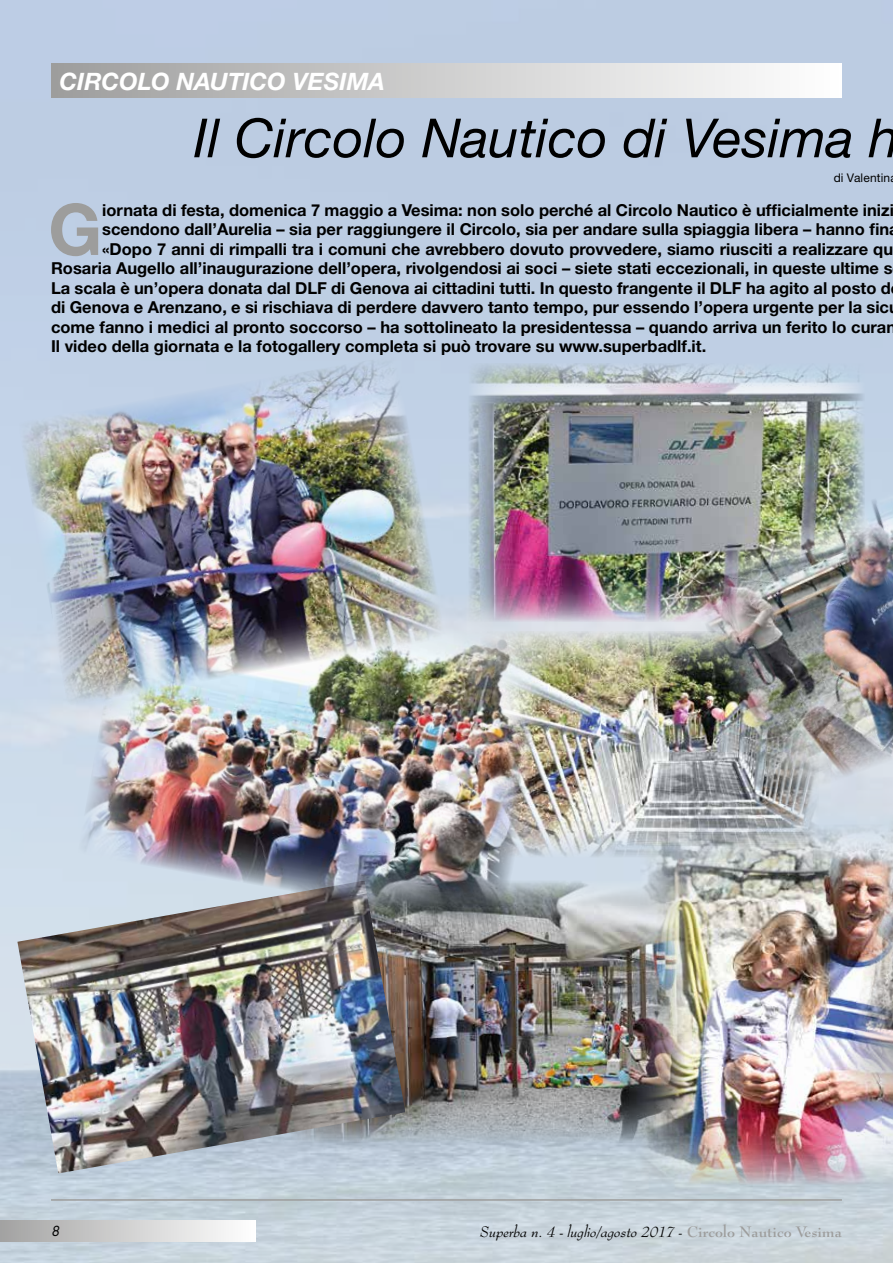
<style>
.page{position:relative;width:893px;height:1263px;background:#fff}
.page>*{position:absolute;margin:0;border:0;box-sizing:border-box;transform-origin:0 0}
.t1{font:700 71.1px "Helvetica Neue";color:#9d9d9c}
.t2{font:italic 54px "Helvetica Neue";color:#000}
.t3{font:italic 700 24px "Helvetica Neue";color:#fff}
.t4{font:700 16.5px "Helvetica Neue";color:#000}
.t5{font:italic 15px "Bernhard Modern BT";color:#000}
.t6{font:italic 13.5px "Futura";color:#000}
.t7{font:12px "Helvetica Neue";letter-spacing:.01em;color:#000}
.s1{font-weight:700;font-style:normal;color:#9d9d9c}
</style>
<div class="page">
<div style="left:0;top:1220px;width:255px;height:22px;background:linear-gradient(to right,#a3a3a3,#fff)"></div>
<hr style="left:51px;top:1199px;width:791px;height:2px;background:#9d9d9c">
<div style="left:51px;top:64px;width:791px;height:34px;background:linear-gradient(to right,#9e9e9e,#fff)"></div>
<img style="left:553px;top:631px;width:266px;height:226px">
<img style="left:469px;top:363px;width:396px;height:259px">
<img style="left:640px;top:825px;width:253px;height:359px">
<img style="left:684px;top:485px;width:209px;height:320px">
<img style="left:842px;top:805px;width:51px;height:295px">
<img style="left:405px;top:880px;width:279px;height:263px">
<img style="left:17px;top:880px;width:388px;height:293px">
<img style="left:77px;top:570px;width:476px;height:359px">
<img style="left:17px;top:355px;width:429px;height:351px">
<h3 class="t3" style="left:60px;top:67px;width:327px">CIRCOLO NAUTICO VESIMA</h3>
<h2 class="t2" style="left:194px;top:106px;width:707px">Il Circolo Nautico di Vesima h</h2>
<p class="t7" style="left:834px;top:171px;width:58px">di Valentin</p>
<h1 class="t1" style="left:48px;top:186px;width:55px">G</h1>
<p class="t4" style="left:102px;top:200px;width:793px">iornata di festa, domenica 7 maggio a Vesima: non solo perché al Circolo Nautico è ufficialmente inizi</p>
<p class="t4" style="left:102px;top:219px;width:788px">scendono dall’Aurelia – sia per raggiungere il Circolo, sia per andare sulla spiaggia libera – hanno fin</p>
<p class="t4" style="left:102px;top:239px;width:792px">«Dopo 7 anni di rimpalli tra i comuni che avrebbero dovuto provvedere, siamo riusciti a realizzare qu</p>
<p class="t4" style="left:51px;top:258px;width:843px">Rosaria Augello all’inaugurazione dell’opera, rivolgendosi ai soci – siete stati eccezionali, in queste ultime s</p>
<p class="t4" style="left:51px;top:278px;width:841px">La scala è un’opera donata dal DLF di Genova ai cittadini tutti. In questo frangente il DLF ha agito al posto d</p>
<p class="t4" style="left:51px;top:297px;width:840px">di Genova e Arenzano, e si rischiava di perdere davvero tanto tempo, pur essendo l’opera urgente per la sic</p>
<p class="t4" style="left:51px;top:317px;width:847px">come fanno i medici al pronto soccorso – ha sottolineato la presidentessa – quando arriva un ferito lo curan</p>
<p class="t4" style="left:51px;top:336px;width:657px">Il video della giornata e la fotogallery completa si può trovare su www.superbadlf.it.</p>
<p class="t6" style="left:51px;top:1223px;width:10px">8</p>
<p class="t5" style="left:480px;top:1222px;width:363px">Superba n. 4 - luglio/agosto 2017 - <span class="s1">Circolo Nautico Vesima</span></p>
</div>
